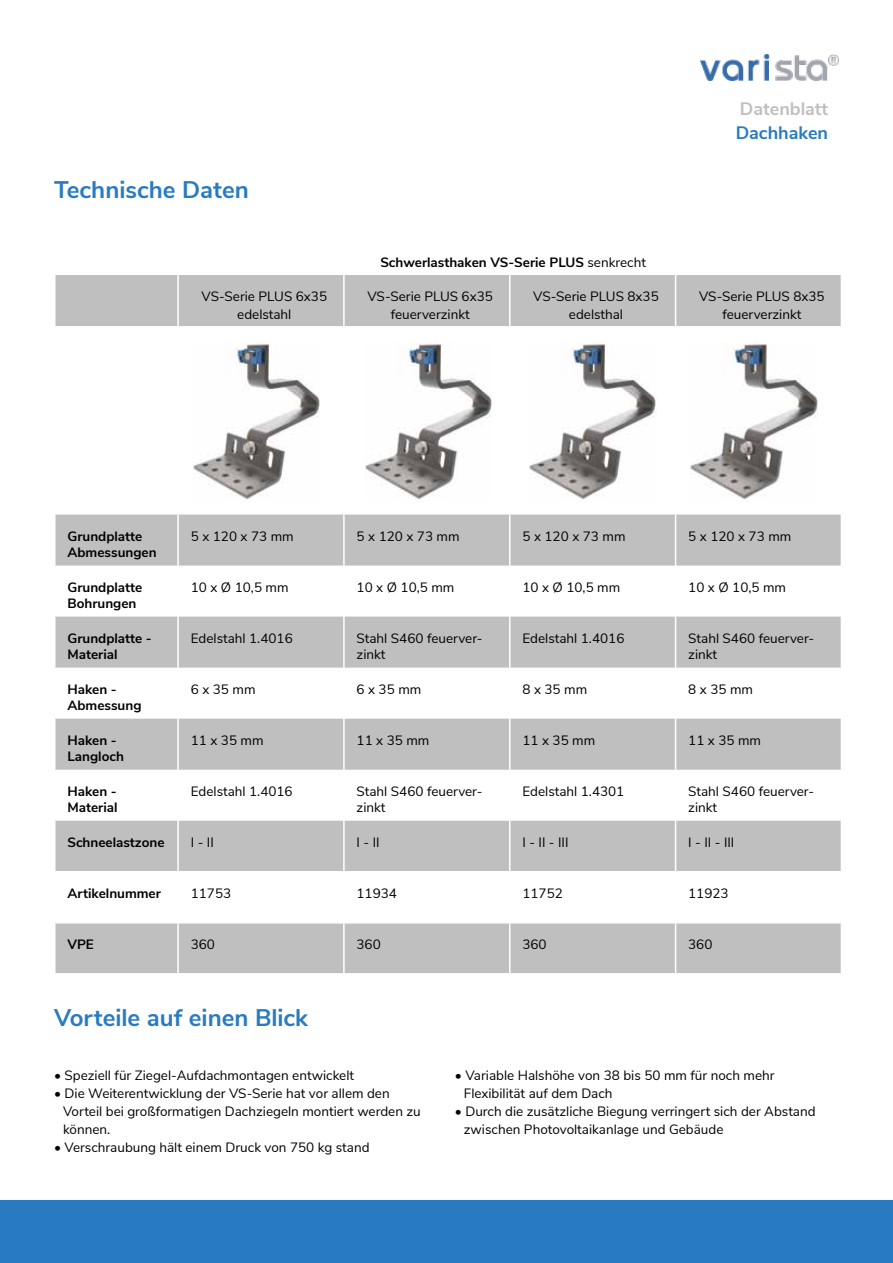
<style>
.page{position:relative;width:893px;height:1263px;background:#fff}
.page>*{position:absolute;margin:0;border:0;box-sizing:border-box;transform-origin:0 0}
.t1{font:700 24px "Nunito Sans";color:#287bc0}
.t2{font:700 18px "Nunito Sans";color:#bfbfc0}
.t3{font:700 18px "Nunito Sans";color:#287bc0}
.t4{font:13.5px/18px "Nunito Sans";color:#000}
.t5{font:700 13.5px/16.2px "Nunito Sans";color:#000}
.s1{font-weight:400}
</style>
<div class="page">
<div style="left:0;top:1200px;width:893px;height:63px;background:#287bc0"></div>
<img style="left:701px;top:54px;width:138px;height:27px">
<svg style="left:55px;top:275px;width:122px;height:698px"></svg>
<svg style="left:179px;top:275px;width:662px;height:698px;fill:#bfbfc0"></svg>
<hr style="left:510px;top:871px;width:166px;height:1px;background:#fff">
<hr style="left:510px;top:922px;width:166px;height:1px;background:#fff">
<hr style="left:54px;top:514px;width:2px;height:52px;background:#fff">
<hr style="left:54px;top:617px;width:2px;height:51px;background:#fff">
<hr style="left:54px;top:719px;width:2px;height:51px;background:#fff">
<hr style="left:54px;top:821px;width:2px;height:50px;background:#fff">
<hr style="left:54px;top:871px;width:124px;height:1px;background:#fff">
<hr style="left:54px;top:872px;width:2px;height:50px;background:#fff">
<hr style="left:54px;top:922px;width:124px;height:1px;background:#fff">
<hr style="left:54px;top:923px;width:2px;height:50px;background:#fff">
<hr style="left:343px;top:514px;width:2px;height:52px;background:#fff">
<hr style="left:509px;top:514px;width:1px;height:52px;background:#fff">
<hr style="left:675px;top:514px;width:1px;height:52px;background:#fff">
<hr style="left:343px;top:566px;width:2px;height:51px;background:#fff">
<hr style="left:509px;top:566px;width:1px;height:51px;background:#fff">
<hr style="left:675px;top:566px;width:1px;height:51px;background:#fff">
<hr style="left:343px;top:617px;width:2px;height:51px;background:#fff">
<hr style="left:509px;top:617px;width:1px;height:51px;background:#fff">
<hr style="left:675px;top:617px;width:1px;height:51px;background:#fff">
<hr style="left:343px;top:668px;width:2px;height:51px;background:#fff">
<hr style="left:509px;top:668px;width:1px;height:51px;background:#fff">
<hr style="left:675px;top:668px;width:1px;height:51px;background:#fff">
<hr style="left:343px;top:719px;width:2px;height:51px;background:#fff">
<hr style="left:509px;top:719px;width:1px;height:51px;background:#fff">
<hr style="left:675px;top:719px;width:1px;height:51px;background:#fff">
<hr style="left:343px;top:770px;width:2px;height:51px;background:#fff">
<hr style="left:509px;top:770px;width:1px;height:51px;background:#fff">
<hr style="left:675px;top:770px;width:1px;height:51px;background:#fff">
<hr style="left:343px;top:821px;width:2px;height:50px;background:#fff">
<hr style="left:509px;top:821px;width:1px;height:50px;background:#fff">
<hr style="left:675px;top:821px;width:1px;height:50px;background:#fff">
<hr style="left:178px;top:871px;width:166px;height:1px;background:#fff">
<hr style="left:344px;top:871px;width:166px;height:1px;background:#fff">
<hr style="left:343px;top:872px;width:2px;height:50px;background:#fff">
<hr style="left:509px;top:872px;width:1px;height:50px;background:#fff">
<hr style="left:676px;top:871px;width:166px;height:1px;background:#fff">
<hr style="left:675px;top:872px;width:1px;height:50px;background:#fff">
<hr style="left:178px;top:922px;width:166px;height:1px;background:#fff">
<hr style="left:344px;top:922px;width:166px;height:1px;background:#fff">
<hr style="left:343px;top:923px;width:2px;height:50px;background:#fff">
<hr style="left:509px;top:923px;width:1px;height:50px;background:#fff">
<hr style="left:676px;top:922px;width:166px;height:1px;background:#fff">
<hr style="left:675px;top:923px;width:1px;height:50px;background:#fff">
<hr style="left:54px;top:275px;width:2px;height:51px;background:#fff">
<hr style="left:675px;top:275px;width:1px;height:51px;background:#fff">
<hr style="left:343px;top:275px;width:2px;height:51px;background:#fff">
<hr style="left:509px;top:275px;width:1px;height:51px;background:#fff">
<img style="left:193px;top:342px;width:127px;height:159px">
<img style="left:365px;top:342px;width:127px;height:159px">
<img style="left:529px;top:342px;width:127px;height:159px">
<img style="left:690px;top:342px;width:128px;height:159px">
<h1 class="t1" style="left:54px;top:172px;width:196px">Technische Daten</h1>
<p class="t5" style="left:380px;top:254px;width:267px">Schwerlasthaken VS-Serie PLUS <span class="s1">senkrecht</span></p>
<h2 class="t2" style="left:740px;top:95px;width:90px">Datenblatt</h2>
<h2 class="t3" style="left:736px;top:119px;width:94px">Dachhaken</h2>
<p class="t4" style="left:202px;top:287px;width:127px;text-align:center">VS-Serie PLUS 6x35 edelstahl</p>
<p class="t4" style="left:367px;top:287px;width:127px;text-align:center">VS-Serie PLUS 6x35 feuerverzinkt</p>
<p class="t4" style="left:533px;top:287px;width:127px;text-align:center">VS-Serie PLUS 8x35 edelsthal</p>
<p class="t4" style="left:699px;top:287px;width:127px;text-align:center">VS-Serie PLUS 8x35 feuerverzinkt</p>
<p class="t5" style="left:67px;top:527px;width:91px">Grundplatte<br>Abmessungen</p>
<p class="t4" style="left:191px;top:526px;width:105px">5 x 120 x 73 mm</p>
<p class="t4" style="left:357px;top:526px;width:105px">5 x 120 x 73 mm</p>
<p class="t4" style="left:522px;top:526px;width:105px">5 x 120 x 73 mm</p>
<p class="t4" style="left:688px;top:526px;width:105px">5 x 120 x 73 mm</p>
<p class="t5" style="left:67px;top:578px;width:76px">Grundplatte<br>Bohrungen</p>
<p class="t4" style="left:191px;top:577px;width:99px">10 x Ø 10,5 mm</p>
<p class="t4" style="left:357px;top:577px;width:99px">10 x Ø 10,5 mm</p>
<p class="t4" style="left:522px;top:577px;width:99px">10 x Ø 10,5 mm</p>
<p class="t4" style="left:688px;top:577px;width:99px">10 x Ø 10,5 mm</p>
<p class="t5" style="left:67px;top:629px;width:86px">Grundplatte -<br>Material</p>
<p class="t4" style="left:191px;top:628px;width:103px">Edelstahl 1.4016</p>
<p class="t4" style="left:357px;top:629px;width:127px;line-height:16.2px">Stahl S460 feuerver&shy;zinkt</p>
<p class="t4" style="left:522px;top:628px;width:103px">Edelstahl 1.4016</p>
<p class="t4" style="left:688px;top:629px;width:127px;line-height:16.2px">Stahl S460 feuerver&shy;zinkt</p>
<p class="t5" style="left:67px;top:680px;width:76px">Haken -<br>Abmessung</p>
<p class="t4" style="left:191px;top:679px;width:66px">6 x 35 mm</p>
<p class="t4" style="left:357px;top:679px;width:66px">6 x 35 mm</p>
<p class="t4" style="left:522px;top:679px;width:66px">8 x 35 mm</p>
<p class="t4" style="left:688px;top:679px;width:66px">8 x 35 mm</p>
<p class="t5" style="left:67px;top:731px;width:58px">Haken -<br>Langloch</p>
<p class="t4" style="left:191px;top:730px;width:74px">11 x 35 mm</p>
<p class="t4" style="left:357px;top:730px;width:74px">11 x 35 mm</p>
<p class="t4" style="left:522px;top:730px;width:74px">11 x 35 mm</p>
<p class="t4" style="left:688px;top:730px;width:74px">11 x 35 mm</p>
<p class="t5" style="left:67px;top:782px;width:52px">Haken -<br>Material</p>
<p class="t4" style="left:191px;top:782px;width:103px">Edelstahl 1.4016</p>
<p class="t4" style="left:357px;top:782px;width:127px;line-height:16.2px">Stahl S460 feuerver&shy;zinkt</p>
<p class="t4" style="left:522px;top:782px;width:103px">Edelstahl 1.4301</p>
<p class="t4" style="left:688px;top:782px;width:127px;line-height:16.2px">Stahl S460 feuerver&shy;zinkt</p>
<p class="t5" style="left:67px;top:833px;width:99px">Schneelastzone</p>
<p class="t4" style="left:191px;top:833px;width:25px">I - II</p>
<p class="t4" style="left:357px;top:833px;width:25px">I - II</p>
<p class="t4" style="left:522px;top:833px;width:48px">I - II - III</p>
<p class="t4" style="left:688px;top:833px;width:48px">I - II - III</p>
<p class="t5" style="left:67px;top:885px;width:95px">Artikelnummer</p>
<p class="t4" style="left:191px;top:884px;width:42px">11753</p>
<p class="t4" style="left:357px;top:884px;width:42px">11934</p>
<p class="t4" style="left:522px;top:884px;width:42px">11752</p>
<p class="t4" style="left:688px;top:884px;width:42px">11923</p>
<p class="t5" style="left:67px;top:936px;width:28px">VPE</p>
<p class="t4" style="left:191px;top:935px;width:26px">360</p>
<p class="t4" style="left:357px;top:935px;width:26px">360</p>
<p class="t4" style="left:522px;top:935px;width:26px">360</p>
<p class="t4" style="left:688px;top:935px;width:26px">360</p>
<h1 class="t1" style="left:54px;top:1000px;width:256px">Vorteile auf einen Blick</h1>
<p class="t4" style="left:54px;top:1065px;width:302px">• Speziell für Ziegel-Aufdachmontagen entwickelt</p>
<p class="t4" style="left:63px;top:1083px;width:359px;text-indent:-9px">• Die Weiterentwicklung der VS-Serie hat vor allem den<br>Vorteil bei großformatigen Dachziegeln montiert werden zu können.</p>
<p class="t4" style="left:54px;top:1137px;width:317px">• Verschraubung hält einem Druck von 750 kg stand</p>
<p class="t4" style="left:464px;top:1065px;width:312px;text-indent:-9px">• Variable Halshöhe von 38 bis 50 mm für noch mehr<br>Flexibilität auf dem Dach</p>
<p class="t4" style="left:464px;top:1101px;width:353px;text-indent:-9px">• Durch die zusätzliche Biegung verringert sich der Abstand zwischen Photovoltaikanlage und Gebäude</p>
</div>
